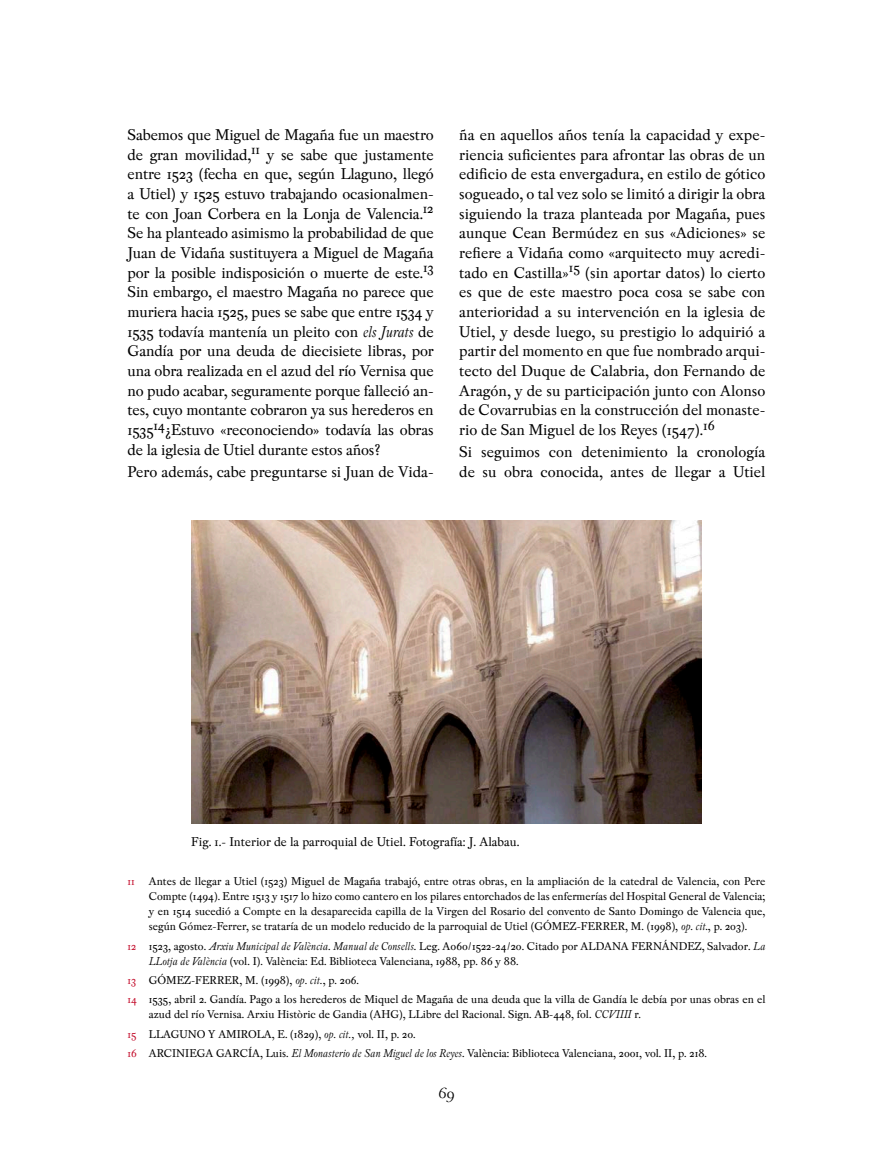
<style>
.page{position:relative;width:893px;height:1170px;background:#fff}
.page>*{position:absolute;margin:0;border:0;box-sizing:border-box;transform-origin:0 0}
.t1{font:18px "Peleguer";color:#000}
.t2{font:16.5px/19.6px "Pradell";color:#000;text-align:justify}
.t3{font:13.5px "Pradell";color:#000}
.t4{font:12px/15px "Pradell";color:#000}
.s1{font-style:italic}
.s2{color:#c4112f}
</style>
<div class="page">
<img style="left:191px;top:520px;width:511px;height:303px">
<p class="t2" style="left:128px;top:125px;width:308px">Sabemos que Miguel de Magaña fue un maestro de gran movilidad,<sup>11</sup> y se sabe que justamente entre 1523 (fecha en que, según Llaguno, llegó a Utiel) y 1525 estuvo trabajando ocasionalmen&shy;te con Joan Corbera en la Lonja de Valencia.<sup>12<br></sup>Se ha planteado asimismo la probabilidad de que Juan de Vidaña sustituyera a Miguel de Magaña por la posible indisposición o muerte de este.<sup>13<br></sup>Sin embargo, el maestro Magaña no parece que muriera hacia 1525, pues se sabe que entre 1534 y 1535 todavía mantenía un pleito con <span class="s1">els Jurats</span> de Gandía por una deuda de diecisiete libras, por una obra realizada en el azud del río Vernisa que no pudo acabar, seguramente porque falleció an&shy;tes, cuyo montante cobraron ya sus herederos en 1535<sup>14</sup>¿Estuvo «reconociendo» todavía las obras de la iglesia de Utiel durante estos años?</p>
<p class="t2" style="left:128px;top:461px;width:308px">Pero además, cabe preguntarse si Juan de Vida-</p>
<p class="t2" style="left:459px;top:125px;width:308px">ña en aquellos años tenía la capacidad y expe&shy;riencia suficientes para afrontar las obras de un edificio de esta envergadura, en estilo de gótico sogueado, o tal vez solo se limitó a dirigir la obra siguiendo la traza planteada por Magaña, pues aunque Cean Bermúdez en sus «Adiciones» se refiere a Vidaña como «arquitecto muy acredi&shy;tado en Castilla»<sup>15</sup> (sin aportar datos) lo cierto es que de este maestro poca cosa se sabe con anterioridad a su intervención en la iglesia de Utiel, y desde luego, su prestigio lo adquirió a partir del momento en que fue nombrado arqui&shy;tecto del Duque de Calabria, don Fernando de Aragón, y de su participación junto con Alonso de Covarrubias en la construcción del monaste&shy;rio de San Miguel de los Reyes (1547).<sup>16</sup></p>
<p class="t2" style="left:459px;top:442px;width:308px">Si seguimos con detenimiento la cronología de su obra conocida, antes de llegar a Utiel</p>
<p class="t3" style="left:191px;top:834px;width:330px">Fig. 1.- Interior de la parroquial de Utiel. Fotografía: J. Alabau.</p>
<p class="t4" style="left:149px;top:874px;width:618px;text-align:justify;text-indent:-21px"><span class="s2">11</span> Antes de llegar a Utiel (1523) Miguel de Magaña trabajó, entre otras obras, en la ampliación de la catedral de Valencia, con Pere Compte (1494). Entre 1513 y 1517 lo hizo como cantero en los pilares entorchados de las enfermerías del Hospital General de Valencia; y en 1514 sucedió a Compte en la desaparecida capilla de la Virgen del Rosario del convento de Santo Domingo de Valencia que, según Gómez-Ferrer, se trataría de un modelo reducido de la parroquial de Utiel (GÓMEZ-FERRER, M. (1998), <span class="s1">op. cit</span>., p. 203).</p>
<p class="t4" style="left:149px;top:938px;width:618px;text-indent:-21px"><span class="s2">12</span> 1523, agosto. <span class="s1">Arxiu Municipal de València</span>. <span class="s1">Manual de Consells</span>. Leg. A060/1522-24/20. Citado por ALDANA FERNÁNDEZ, Salvador. <span class="s1">La<br>LLotja de València</span> (vol. I). València: Ed. Biblioteca Valenciana, 1988, pp. 86 y 88.</p>
<p class="t4" style="left:128px;top:970px;width:639px;line-height:19.2px"><span class="s2">13</span> GÓMEZ-FERRER, M. (1998), <span class="s1">op. cit.</span>, p. 206.<br><span class="s2">14</span> 1535, abril 2. Gandía. Pago a los herederos de Miquel de Magaña de una deuda que la villa de Gandía le debía por unas obras en el</p>
<p class="t4" style="left:128px;top:1004px;width:581px;line-height:19.2px;text-indent:21px">azud del río Vernisa. Arxiu Històric de Gandia (AHG), LLibre del Racional. Sign. AB-448, fol. <span class="s1">CCVIIII</span> r.<br><span class="s2">15</span> LLAGUNO Y AMIROLA, E. (1829), <span class="s1">op. cit.,</span> vol. II, p. 20.<br><span class="s2">16</span> ARCINIEGA GARCÍA, Luis. <span class="s1">El Monasterio de San Miguel de los Reyes</span>. València: Biblioteca Valenciana, 2001, vol. II, p. 218.</p>
<p class="t1" style="left:439px;top:1083px;width:17px">69</p>
</div>
